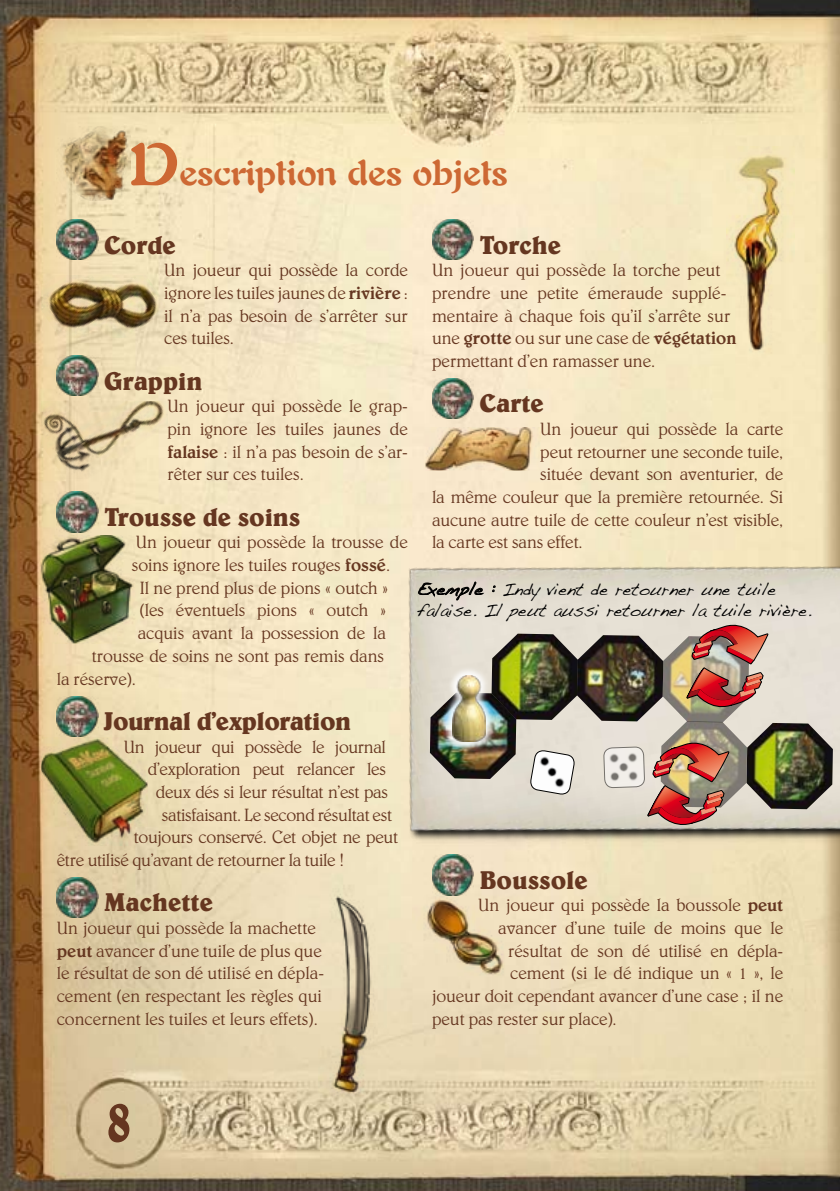
<style>
.page{position:relative;width:840px;height:1191px;background:#fff}
.page>*{position:absolute;margin:0;border:0;box-sizing:border-box;transform-origin:0 0}
.t1{font:condensed 62px "Belwe";color:#653620}
.t2{font:700 36px "Auriol";color:#cd6833}
.t3{font:700 26px "Belwe";color:#653620;scale:.95 1}
.t4{font:700 26px "Belwe";letter-spacing:-.02em;color:#653620;scale:.95 1}
.t5{font:300 18px/22.6px "Belwe";letter-spacing:-.005em;color:#653620;text-align:justify;scale:.95 1}
.t6{font:18px/21.6px "Handwriting Dakota";color:#000;scale:.95 1}
.s1{font-size:60px}
.s2{font-weight:500}
</style>
<div class="page">
<img style="left:0;top:0;width:839px;height:1191px">
<img style="left:369px;top:508px;width:470px;height:415px">
<svg style="left:417px;top:581px;width:68px;height:20px"></svg>
<svg style="left:491px;top:584px;width:5px;height:8px"></svg>
<img style="left:417px;top:427px;width:123px;height:44px">
<img style="left:41px;top:275px;width:123px;height:62px">
<img style="left:41px;top:401px;width:126px;height:77px">
<img style="left:33px;top:535px;width:114px;height:108px">
<img style="left:412px;top:883px;width:105px;height:106px">
<img style="left:42px;top:737px;width:105px;height:109px">
<img style="left:318px;top:889px;width:68px;height:212px">
<img style="left:726px;top:146px;width:68px;height:211px">
<svg style="left:529px;top:749px;width:46px;height:46px"></svg>
<img style="left:429px;top:692px;width:87px;height:87px">
<img style="left:491px;top:633px;width:86px;height:87px">
<img style="left:576px;top:635px;width:172px;height:87px">
<img style="left:660px;top:721px;width:86px;height:86px">
<img style="left:746px;top:723px;width:86px;height:86px">
<div style="left:441px;top:664px;width:53px;height:86px;background:#fff;opacity:.9"></div>
<img style="left:452px;top:676px;width:33px;height:65px">
<img style="left:685px;top:621px;width:83px;height:90px">
<img style="left:602px;top:739px;width:127px;height:90px">
<img style="left:57px;top:127px;width:73px;height:73px">
<img style="left:57px;top:220px;width:41px;height:40px">
<img style="left:57px;top:356px;width:41px;height:40px">
<img style="left:57px;top:492px;width:41px;height:40px">
<img style="left:57px;top:696px;width:41px;height:40px">
<img style="left:57px;top:877px;width:41px;height:40px">
<img style="left:432px;top:220px;width:41px;height:40px">
<img style="left:432px;top:378px;width:41px;height:40px">
<img style="left:432px;top:855px;width:41px;height:40px">
<h2 class="t2" style="left:130px;top:151px;width:378px"><span class="s1">D</span>escription des objets</h2>
<h3 class="t3" style="left:104px;top:229px;width:77px">Corde</h3>
<p class="t5" style="left:164px;top:259px;width:258px">Un joueur qui possède la corde ignore les tuiles jaunes de <span class="s2">rivière</span> : il n’a pas besoin de s’arrêter sur ces tuiles.</p>
<h3 class="t3" style="left:104px;top:365px;width:105px">Grappin</h3>
<p class="t5" style="left:167px;top:395px;width:254px">Un joueur qui possède le grap&shy;pin ignore les tuiles jaunes de <span class="s2">falaise</span> : il n’a pas besoin de s’ar&shy;rêter sur ces tuiles.</p>
<h3 class="t3" style="left:104px;top:501px;width:208px">Trousse de soins</h3>
<p class="t5" style="left:136px;top:531px;width:288px">Un joueur qui possède la trousse de</p>
<p class="t5" style="left:132px;top:554px;width:273px">soins ignore les tuiles rouges <span class="s2">fossé</span>.</p>
<p class="t5" style="left:140px;top:576px;width:263px">Il ne prend plus de pions « outch »</p>
<p class="t5" style="left:140px;top:599px;width:260px">(les éventuels pions « outch »</p>
<p class="t5" style="left:138px;top:622px;width:263px">acquis avant la possession de la</p>
<p class="t5" style="left:92px;top:644px;width:309px">trousse de soins ne sont pas remis dans</p>
<p class="t5" style="left:57px;top:667px;width:85px">la réserve).</p>
<h3 class="t4" style="left:103px;top:705px;width:262px">Journal d’exploration</h3>
<p class="t5" style="left:124px;top:735px;width:277px">Un joueur qui possède le journal</p>
<p class="t5" style="left:148px;top:758px;width:252px">d’exploration peut relancer les</p>
<p class="t5" style="left:156px;top:780px;width:246px">deux dés si leur résultat n’est pas</p>
<p class="t5" style="left:162px;top:803px;width:244px">satisfaisant. Le second résultat est</p>
<p class="t5" style="left:134px;top:826px;width:279px">toujours conservé. Cet objet ne peut</p>
<p class="t5" style="left:57px;top:848px;width:304px">être utilisé qu’avant de retourner la tuile !</p>
<h3 class="t3" style="left:104px;top:887px;width:116px">Machette</h3>
<p class="t5" style="left:57px;top:916px;width:283px;text-align:left">Un joueur qui possède la machette <span class="s2">peut</span> avancer d’une tuile de plus que le résultat de son dé utilisé en dépla&shy;cement (en respectant les règles qui concernent les tuiles et leurs effets).</p>
<h3 class="t3" style="left:479px;top:229px;width:87px">Torche</h3>
<p class="t5" style="left:432px;top:259px;width:322px;text-align:left">Un joueur qui possède la torche peut prendre une petite émeraude supplé&shy;mentaire à chaque fois qu’il s’arrête sur une <span class="s2">grotte</span> ou sur une case de <span class="s2">végétation </span>permettant d’en ramasser une.</p>
<h3 class="t3" style="left:479px;top:388px;width:69px">Carte</h3>
<p class="t5" style="left:540px;top:418px;width:257px">Un joueur qui possède la carte</p>
<p class="t5" style="left:540px;top:440px;width:257px">peut retourner une seconde tuile,</p>
<p class="t5" style="left:540px;top:463px;width:257px">située devant son aventurier, de</p>
<p class="t5" style="left:432px;top:486px;width:371px">la même couleur que la première retournée. Si</p>
<p class="t5" style="left:432px;top:508px;width:371px">aucune autre tuile de cette couleur n’est visible,</p>
<p class="t5" style="left:432px;top:531px;width:160px">la carte est sans effet.</p>
<p class="t6" style="left:417px;top:577px;width:416px">Exemple : Indy vient de retourner une tuile falaise. Il peut aussi retourner la tuile rivière.</p>
<h3 class="t3" style="left:479px;top:864px;width:115px">Boussole</h3>
<p class="t5" style="left:478px;top:894px;width:322px">Un joueur qui possède la boussole <span class="s2">peut</span></p>
<p class="t5" style="left:498px;top:916px;width:301px">avancer d’une tuile de moins que le</p>
<p class="t5" style="left:508px;top:939px;width:291px">résultat de son dé utilisé en dépla-</p>
<p class="t5" style="left:510px;top:962px;width:289px">cement (si le dé indique un « 1 », le</p>
<p class="t5" style="left:432px;top:984px;width:371px">joueur doit cependant avancer d’une case ; il ne</p>
<p class="t5" style="left:432px;top:1007px;width:196px">peut pas rester sur place).</p>
<h1 class="t1" style="left:106px;top:1083px;width:27px">8</h1>
</div>
